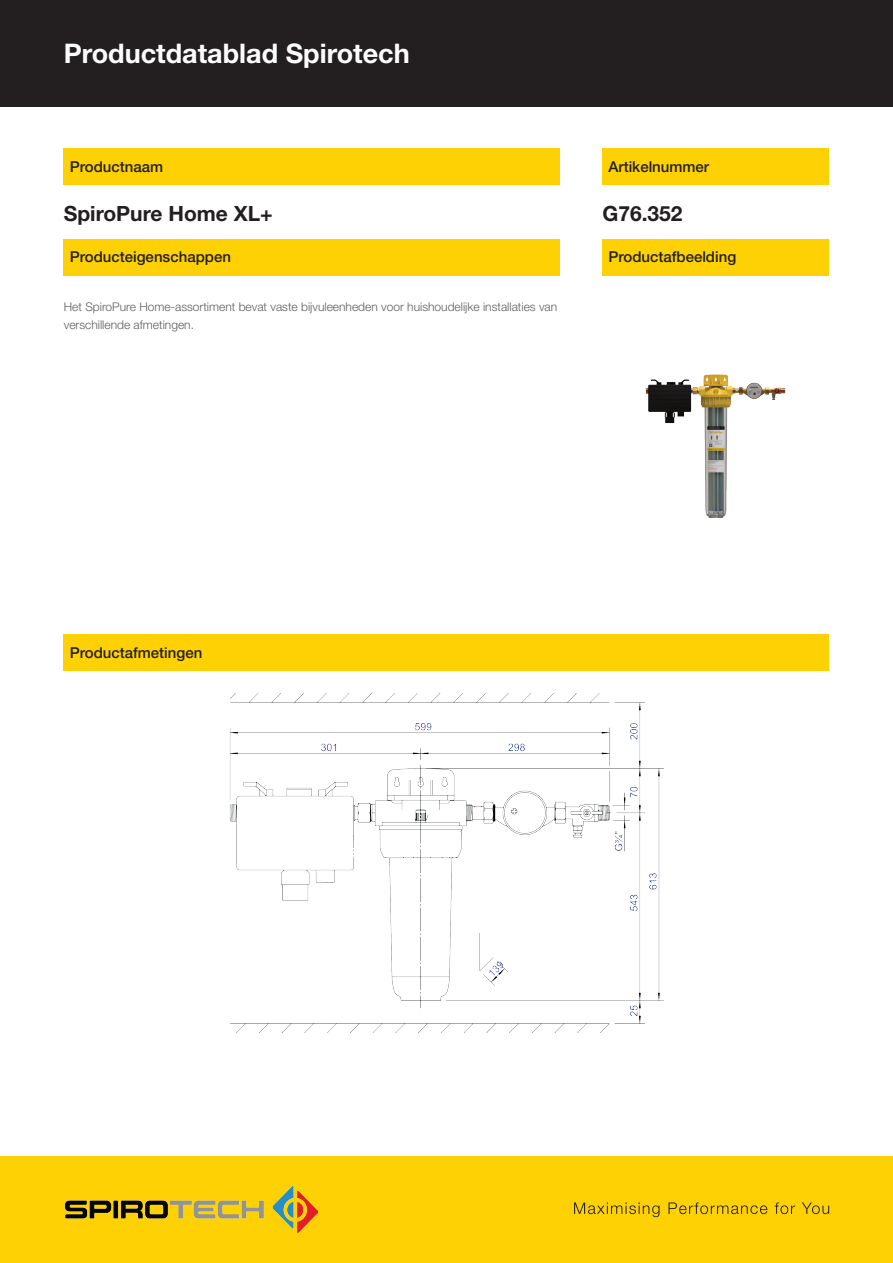
<style>
.page{position:relative;width:893px;height:1263px;background:#fff}
.page>*{position:absolute;margin:0;border:0;box-sizing:border-box;transform-origin:0 0}
.t1{font:700 27px "Helvetica Neue LT Pro";color:#fff}
.t2{font:700 21px "Helvetica Neue LT Pro";color:#231f20}
.t3{font:500 15px "Helvetica Neue LT Pro";color:#231f20}
.t4{font:300 12px/18px "Helvetica Neue LT Pro";color:#5f5f62}
</style>
<div class="page">
<div style="left:0;top:1157px;width:893px;height:106px;background:#fed105"></div>
<svg style="left:574px;top:1202px;width:255px;height:15px"></svg>
<img style="left:65px;top:1187px;width:252px;height:46px">
<div style="left:0;top:0;width:893px;height:106px;background:#231f20"></div>
<img style="left:230px;top:693px;width:434px;height:340px">
<div style="left:64px;top:635px;width:765px;height:36px;background:#fed105"></div>
<img style="left:645px;top:374px;width:141px;height:144px">
<div style="left:602px;top:239px;width:227px;height:36px;background:#fed105"></div>
<div style="left:64px;top:239px;width:496px;height:36px;background:#fed105"></div>
<div style="left:602px;top:149px;width:227px;height:36px;background:#fed105"></div>
<div style="left:64px;top:149px;width:496px;height:36px;background:#fed105"></div>
<h1 class="t1" style="left:64px;top:36px;width:348px">Productdatablad Spirotech</h1>
<p class="t3" style="left:70px;top:158px;width:95px">Productnaam</p>
<h2 class="t2" style="left:64px;top:200px;width:211px">SpiroPure Home XL+</h2>
<p class="t3" style="left:70px;top:248px;width:163px">Producteigenschappen</p>
<p class="t4" style="left:64px;top:297px;width:495px">Het SpiroPure Home-assortiment bevat vaste bijvuleenheden voor huishoudelijke installaties van verschillende afmetingen.</p>
<p class="t3" style="left:608px;top:158px;width:102px">Artikelnummer</p>
<h2 class="t2" style="left:602px;top:200px;width:82px">G76.352</h2>
<p class="t3" style="left:608px;top:248px;width:129px">Productafbeelding</p>
<p class="t3" style="left:70px;top:644px;width:134px">Productafmetingen</p>
</div>
